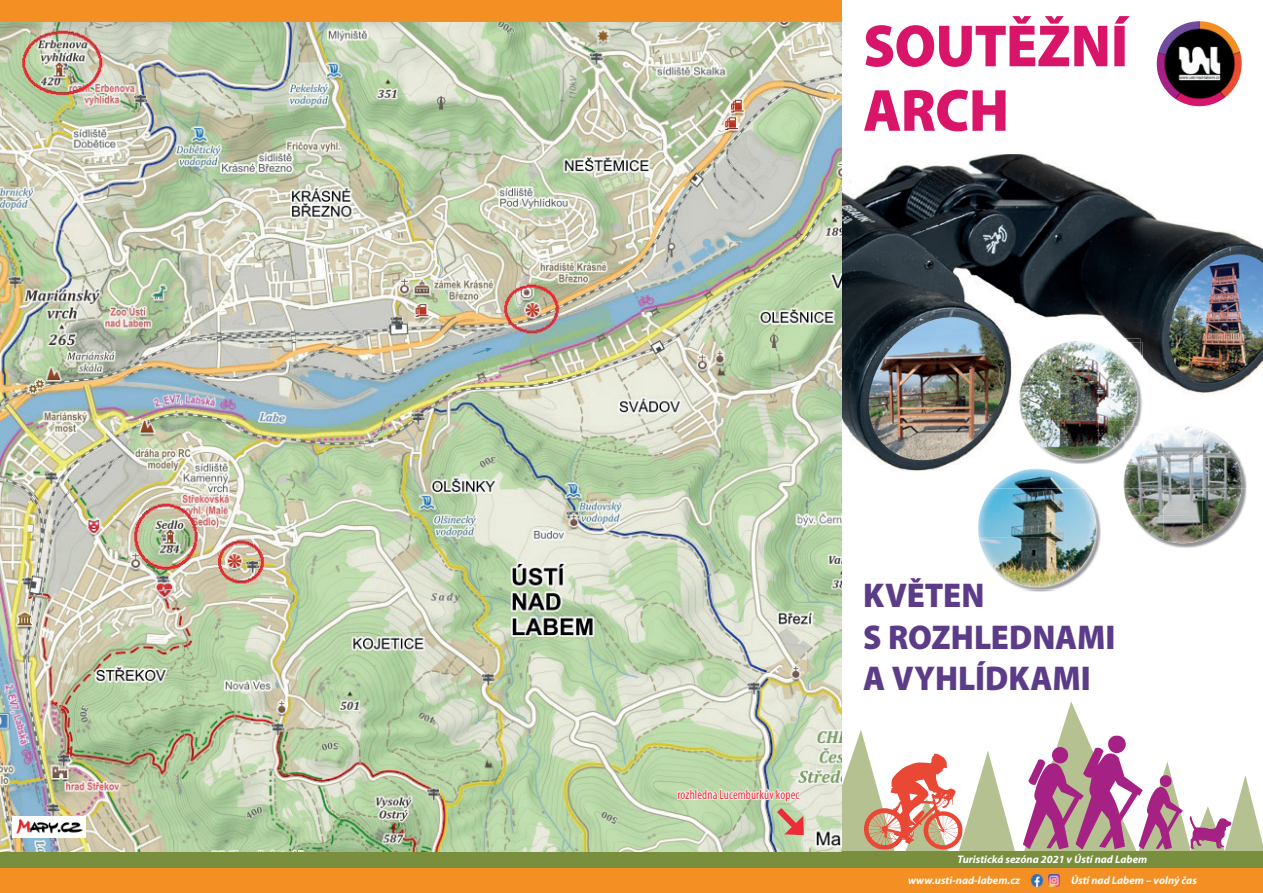
<style>
.page{position:relative;width:1263px;height:893px;background:#fff}
.page>*{position:absolute;margin:0;border:0;box-sizing:border-box;transform-origin:0 0}
.t1{font:900 60px/64.5px "Myriad Pro";letter-spacing:-.01em;color:#d91569;scale:.95 1}
.t2{font:900 34.5px/41.4px "Myriad Pro";color:#5c3c89;scale:.95 1}
.t3{font:condensed 13.5px "Myriad Pro";letter-spacing:.005em;color:#ee2c39;scale:.95 1}
.t4{font:italic 700 10.95px "Myriad Pro";color:#fff}
</style>
<div class="page">
<img style="left:842px;top:154px;width:421px;height:334px">
<img style="left:868px;top:317px;width:144px;height:143px">
<img style="left:1163px;top:254px;width:100px;height:128px">
<div style="left:0;top:864px;width:1263px;height:29px;background:#f48f24"></div>
<svg style="left:1031px;top:874px;width:29px;height:12px"></svg>
<svg style="left:842px;top:701px;width:244px;height:150px"></svg>
<svg style="left:864px;top:753px;width:99px;height:97px"></svg>
<svg style="left:1023px;top:735px;width:240px;height:116px"></svg>
<div style="left:0;top:851px;width:1263px;height:17px;background:#798f3d"></div>
<img style="left:1024px;top:517px;width:77px;height:75px">
<svg style="left:1099px;top:470px;width:2px;height:18px"></svg>
<img style="left:975px;top:466px;width:124px;height:123px">
<img style="left:1081px;top:470px;width:18px;height:18px">
<img style="left:979px;top:470px;width:14px;height:18px">
<svg style="left:1026px;top:469px;width:22px;height:1px"></svg>
<svg style="left:978px;top:517px;width:1px;height:21px"></svg>
<img style="left:979px;top:488px;width:78px;height:50px">
<img style="left:1057px;top:488px;width:39px;height:95px">
<img style="left:979px;top:538px;width:54px;height:49px">
<img style="left:993px;top:470px;width:88px;height:18px">
<img style="left:1020px;top:342px;width:122px;height:122px">
<img style="left:1017px;top:338px;width:123px;height:124px">
<img style="left:1020px;top:342px;width:120px;height:120px">
<svg style="left:1068px;top:341px;width:21px;height:1px"></svg>
<svg style="left:1019px;top:390px;width:1px;height:21px"></svg>
<img style="left:1023px;top:342px;width:75px;height:39px">
<img style="left:1098px;top:394px;width:39px;height:26px">
<img style="left:1020px;top:381px;width:78px;height:39px">
<img style="left:1023px;top:420px;width:56px;height:39px">
<img style="left:1098px;top:420px;width:36px;height:36px">
<img style="left:1132px;top:426px;width:115px;height:122px">
<img style="left:1140px;top:426px;width:2px;height:15px">
<img style="left:1125px;top:426px;width:15px;height:31px">
<svg style="left:1125px;top:426px;width:6px;height:11px"></svg>
<svg style="left:1172px;top:425px;width:21px;height:1px"></svg>
<svg style="left:1124px;top:474px;width:1px;height:21px"></svg>
<img style="left:1125px;top:488px;width:116px;height:28px">
<img style="left:1133px;top:515px;width:30px;height:25px">
<img style="left:1163px;top:540px;width:23px;height:3px">
<svg style="left:1202px;top:534px;width:12px;height:6px"></svg>
<img style="left:1142px;top:428px;width:22px;height:29px">
<img style="left:1164px;top:426px;width:39px;height:31px">
<img style="left:1203px;top:429px;width:32px;height:29px">
<img style="left:1125px;top:457px;width:78px;height:31px">
<img style="left:1202px;top:475px;width:40px;height:13px">
<img style="left:1127px;top:441px;width:15px;height:23px">
<img style="left:1128px;top:443px;width:12px;height:19px">
<img style="left:0;top:21px;width:842px;height:830px">
<div style="left:0;top:0;width:842px;height:21px;background:#f48f24"></div>
<img style="left:13px;top:816px;width:72px;height:22px">
<img style="left:1157px;top:21px;width:85px;height:85px;border-radius:42px">
<svg style="left:676px;top:780px;width:130px;height:57px;background:#c6d2b4"></svg>
<h1 class="t1" style="left:863px;top:11px;width:280px">SOUTĚŽNÍ<br>ARCH</h1>
<p class="t3" style="left:677px;top:786px;width:130px">rozhledna Lucemburkův kopec</p>
<h2 class="t2" style="left:863px;top:574px;width:267px">KVĚTEN<br>S ROZHLEDNAMI<br>A VYHLÍDKAMI</h2>
<p class="t4" style="left:958px;top:853px;width:191px">Turistická sezóna 2021 v Ústí nad Labem</p>
<p class="t4" style="left:908px;top:873px;width:114px">www.usti-nad-labem.cz</p>
<p class="t4" style="left:1071px;top:873px;width:127px">Ústí nad Labem – volný čas</p>
</div>
